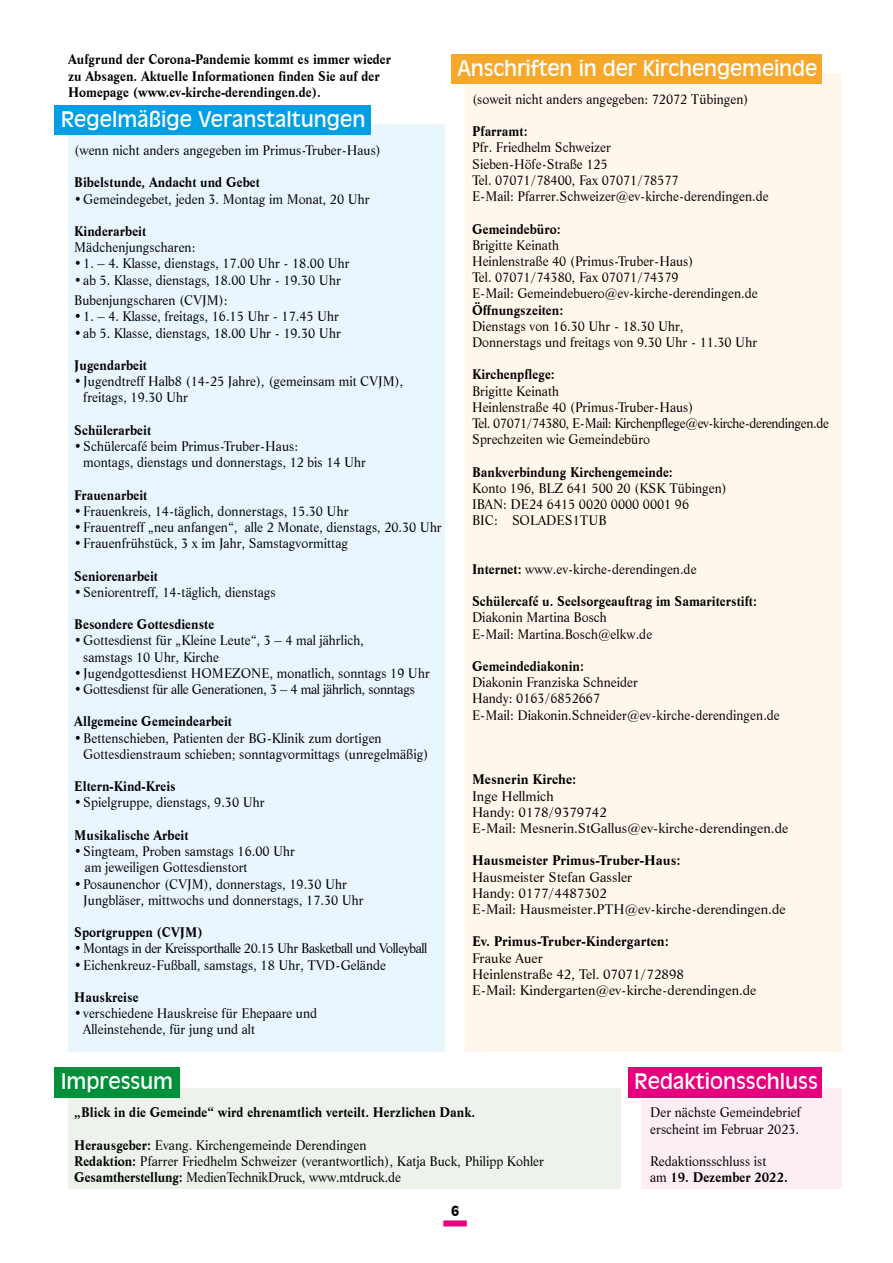
<style>
.page{position:relative;width:893px;height:1263px;background:#fff}
.page>*{position:absolute;margin:0;border:0;box-sizing:border-box;transform-origin:0 0}
.t1{font:21px "Incised 901 BT";color:#fff}
.t2{font:13.5px/16.2px "Life BT";color:#000;scale:.95 1}
.t3{font:700 13.5px/16.2px "Life BT";color:#000;scale:.95 1}
.t4{font:13.5px/16.2px "Life BT";color:#000}
.t5{font:700 13.5px "Life BT";color:#000}
.t6{font:13.5px "Life BT";letter-spacing:-.03em;color:#000;scale:.95 1}
.t7{font:13.5px "Life BT";letter-spacing:-.02em;color:#000;scale:.95 1}
.t8{font:900 13.5px "Incised 901 BT";color:#000;scale:.95 1}
.s1{font-weight:700}
</style>
<div class="page">
<div style="left:443px;top:1220px;width:24px;height:6px;background:#e6007d"></div>
<div style="left:642px;top:1088px;width:200px;height:101px;background:#fdeef6"></div>
<div style="left:68px;top:1088px;width:553px;height:101px;background:#edf3eb"></div>
<div style="left:54px;top:1067px;width:126px;height:31px;background:#00903a"></div>
<div style="left:68px;top:125px;width:376px;height:927px;background:#eaf6fe"></div>
<div style="left:54px;top:105px;width:317px;height:30px;background:#009fe3"></div>
<div style="left:466px;top:73px;width:376px;height:979px;background:#fff7ec"></div>
<div style="left:452px;top:54px;width:370px;height:30px;background:#f7a82b"></div>
<div style="left:628px;top:1067px;width:194px;height:31px;background:#e6007d"></div>
<p class="t3" style="left:68px;top:51px;width:342px">Aufgrund der Corona-Pandemie kommt es immer wieder zu Absagen. Aktuelle Informationen finden Sie auf der<br>Homepage (www.ev-kirche-derendingen.de).</p>
<h1 class="t1" style="left:61px;top:106px;width:306px">Regelmäßige Veranstaltungen</h1>
<p class="t2" style="left:74px;top:142px;width:324px">(wenn nicht anders angegeben im Primus-Truber-Haus)</p>
<p class="t3" style="left:74px;top:174px;width:197px">Bibelstunde, Andacht und Gebet</p>
<p class="t2" style="left:74px;top:190px;width:312px">•Gemeindegebet, jeden 3. Montag im Monat, 20 Uhr</p>
<p class="t3" style="left:74px;top:222px;width:77px">Kinderarbeit</p>
<p class="t2" style="left:74px;top:239px;width:129px">Mädchenjungscharen:</p>
<p class="t2" style="left:74px;top:255px;width:291px">•1. – 4. Klasse, dienstags, 17.00 Uhr - 18.00 Uhr</p>
<p class="t2" style="left:74px;top:269px;width:282px;line-height:20.7px">•ab 5. Klasse, dienstags, 18.00 Uhr - 19.30 Uhr<br>Bubenjungscharen (CVJM):</p>
<p class="t2" style="left:74px;top:308px;width:280px">•1. – 4. Klasse, freitags, 16.15 Uhr - 17.45 Uhr</p>
<p class="t2" style="left:74px;top:324px;width:282px">•ab 5. Klasse, dienstags, 18.00 Uhr - 19.30 Uhr</p>
<p class="t3" style="left:74px;top:357px;width:78px">Jugendarbeit</p>
<p class="t2" style="left:83px;top:373px;width:339px;text-indent:-9px">•Jugendtreff Halb8 (14-25 Jahre), (gemeinsam mit CVJM), freitags, 19.30 Uhr</p>
<p class="t3" style="left:74px;top:421px;width:82px">Schülerarbeit</p>
<p class="t2" style="left:83px;top:438px;width:299px;text-indent:-9px">•Schülercafé beim Primus-Truber-Haus:<br>montags, dienstags und donnerstags, 12 bis 14 Uhr</p>
<p class="t3" style="left:74px;top:486px;width:78px">Frauenarbeit</p>
<p class="t2" style="left:74px;top:502px;width:290px">•Frauenkreis, 14-täglich, donnerstags, 15.30 Uhr</p>
<p class="t2" style="left:74px;top:519px;width:388px">•Frauentreff „neu anfangen“, alle 2 Monate, dienstags, 20.30 Uhr</p>
<p class="t2" style="left:74px;top:535px;width:290px">•Frauenfrühstück, 3 x im Jahr, Samstagvormittag</p>
<p class="t3" style="left:74px;top:567px;width:90px">Seniorenarbeit</p>
<p class="t2" style="left:74px;top:583px;width:214px">•Seniorentreff, 14-täglich, dienstags</p>
<p class="t3" style="left:74px;top:616px;width:149px">Besondere Gottesdienste</p>
<p class="t2" style="left:83px;top:632px;width:297px;text-indent:-9px">•Gottesdienst für „Kleine Leute“, 3 – 4 mal jährlich, samstags 10 Uhr, Kirche</p>
<p class="t2" style="left:74px;top:664px;width:376px">•Jugendgottesdienst HOMEZONE, monatlich, sonntags 19 Uhr</p>
<p class="t7" style="left:74px;top:680px;width:360px">•Gottesdienst für alle Generationen, 3 – 4 mal jährlich, sonntags</p>
<p class="t3" style="left:74px;top:713px;width:168px">Allgemeine Gemeindearbeit</p>
<p class="t2" style="left:83px;top:729px;width:365px;text-indent:-9px">•Bettenschieben, Patienten der BG-Klinik zum dortigen<br>Gottesdienstraum schieben; sonntagvormittags (unregelmäßig)</p>
<p class="t3" style="left:74px;top:778px;width:108px">Eltern-Kind-Kreis</p>
<p class="t2" style="left:74px;top:794px;width:202px">•Spielgruppe, dienstags, 9.30 Uhr</p>
<p class="t3" style="left:74px;top:826px;width:122px">Musikalische Arbeit</p>
<p class="t2" style="left:85px;top:843px;width:223px;text-indent:-11px">•Singteam, Proben samstags 16.00 Uhr am jeweiligen Gottesdienstort</p>
<p class="t2" style="left:83px;top:875px;width:297px;text-indent:-9px">•Posaunenchor (CVJM), donnerstags, 19.30 Uhr<br>Jungbläser, mittwochs und donnerstags, 17.30 Uhr</p>
<p class="t3" style="left:74px;top:924px;width:137px">Sportgruppen (CVJM)</p>
<p class="t6" style="left:74px;top:939px;width:373px">•Montags in der Kreissporthalle 20.15 Uhr Basketball und Volleyball</p>
<p class="t2" style="left:74px;top:956px;width:330px">•Eichenkreuz-Fußball, samstags, 18 Uhr, TVD-Gelände</p>
<p class="t3" style="left:74px;top:988px;width:69px">Hauskreise</p>
<p class="t2" style="left:83px;top:1005px;width:248px;text-indent:-9px">•verschiedene Hauskreise für Ehepaare und<br>Alleinstehende, für jung und alt</p>
<h1 class="t1" style="left:458px;top:55px;width:361px">Anschriften in der Kirchengemeinde</h1>
<p class="t2" style="left:472px;top:90px;width:293px">(soweit nicht anders angegeben: 72072 Tübingen)</p>
<p class="t3" style="left:472px;top:123px;width:60px">Pfarramt:</p>
<p class="t2" style="left:472px;top:139px;width:314px">Pfr. Friedhelm Schweizer<br>Sieben-Höfe-Straße 125<br>Tel. 07071/78400, Fax 07071/78577<br>E-Mail: Pfarrer.Schweizer@ev-kirche-derendingen.de</p>
<p class="t3" style="left:472px;top:220px;width:95px">Gemeindebüro:</p>
<p class="t2" style="left:472px;top:236px;width:302px">Brigitte Keinath<br>Heinlenstraße 40 (Primus-Truber-Haus)<br>Tel. 07071/74380, Fax 07071/74379<br>E-Mail: Gemeindebuero@ev-kirche-derendingen.de</p>
<p class="t3" style="left:472px;top:301px;width:98px">Öffnungszeiten:</p>
<p class="t2" style="left:472px;top:317px;width:302px">Dienstags von 16.30 Uhr - 18.30 Uhr,<br>Donnerstags und freitags von 9.30 Uhr - 11.30 Uhr</p>
<p class="t3" style="left:472px;top:366px;width:89px">Kirchenpflege:</p>
<p class="t2" style="left:472px;top:382px;width:377px">Brigitte Keinath<br>Heinlenstraße 40 (Primus-Truber-Haus)<br>Tel. 07071/74380, E-Mail: Kirchenpflege@ev-kirche-derendingen.de Sprechzeiten wie Gemeindebüro</p>
<p class="t3" style="left:472px;top:463px;width:213px">Bankverbindung Kirchengemeinde:</p>
<p class="t2" style="left:472px;top:479px;width:270px">Konto 196, BLZ 641 500 20 (KSK Tübingen)<br>IBAN: DE24 6415 0020 0000 0001 96<br>BIC: SOLADES1TUB</p>
<p class="t2" style="left:472px;top:560px;width:238px"><span class="s1">Internet:</span> www.ev-kirche-derendingen.de</p>
<p class="t3" style="left:472px;top:593px;width:301px">Schülercafé u. Seelsorgeauftrag im Samariterstift:</p>
<p class="t2" style="left:472px;top:609px;width:191px">Diakonin Martina Bosch<br>E-Mail: Martina.Bosch@elkw.de</p>
<p class="t3" style="left:472px;top:657px;width:119px">Gemeindediakonin:</p>
<p class="t2" style="left:472px;top:674px;width:326px">Diakonin Franziska Schneider<br>Handy: 0163/6852667<br>E-Mail: Diakonin.Schneider@ev-kirche-derendingen.de</p>
<p class="t5" style="left:472px;top:770px;width:106px">Mesnerin Kirche:</p>
<p class="t4" style="left:472px;top:787px;width:318px">Inge Hellmich<br>Handy: 0178/9379742<br>E-Mail: Mesnerin.StGallus@ev-kirche-derendingen.de</p>
<p class="t5" style="left:472px;top:851px;width:210px">Hausmeister Primus-Truber-Haus:</p>
<p class="t4" style="left:472px;top:868px;width:315px">Hausmeister Stefan Gassler<br>Handy: 0177/4487302<br>E-Mail: Hausmeister.PTH@ev-kirche-derendingen.de</p>
<p class="t5" style="left:472px;top:932px;width:198px">Ev. Primus-Truber-Kindergarten:</p>
<p class="t4" style="left:472px;top:949px;width:286px">Frauke Auer<br>Heinlenstraße 42, Tel. 07071/72898<br>E-Mail: Kindergarten@ev-kirche-derendingen.de</p>
<h1 class="t1" style="left:61px;top:1068px;width:114px">Impressum</h1>
<p class="t3" style="left:74px;top:1104px;width:423px">„Blick in die Gemeinde“ wird ehrenamtlich verteilt. Herzlichen Dank.</p>
<p class="t2" style="left:74px;top:1136px;width:496px"><span class="s1">Herausgeber:</span> Evang. Kirchengemeinde Derendingen<br><span class="s1">Redaktion:</span> Pfarrer Friedhelm Schweizer (verantwortlich), Katja Buck, Philipp Kohler<br><span class="s1">Gesamtherstellung:</span> MedienTechnikDruck, www.mtdruck.de</p>
<p class="t8" style="left:451px;top:1203px;width:10px">6</p>
<h1 class="t1" style="left:634px;top:1068px;width:185px">Redaktionsschluss</h1>
<p class="t2" style="left:650px;top:1104px;width:160px">Der nächste Gemeindebrief erscheint im Februar 2023.</p>
<p class="t2" style="left:650px;top:1152px;width:146px">Redaktionsschluss ist<br>am <span class="s1">19. Dezember 2022.</span></p>
</div>
